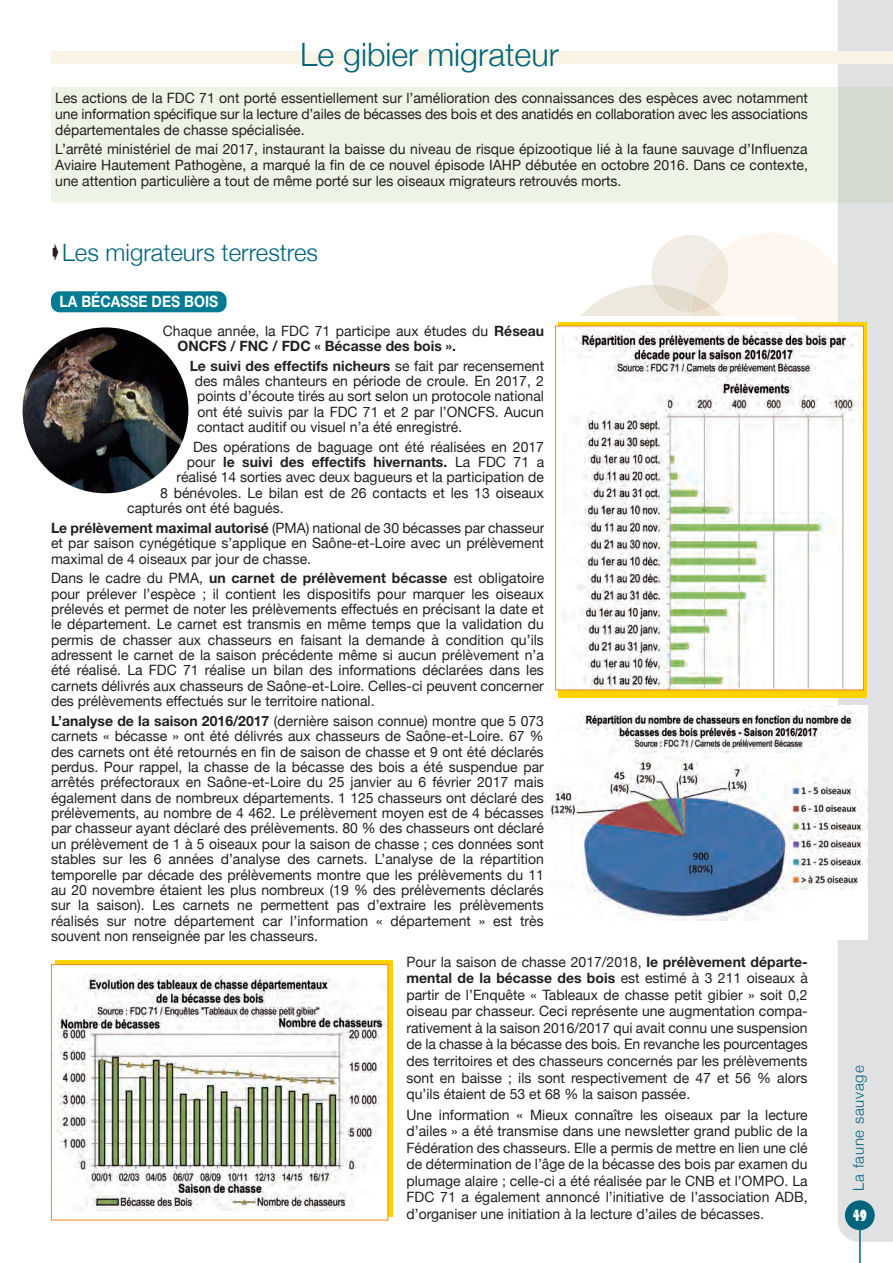
<style>
.page{position:relative;width:893px;height:1263px;background:#fff}
.page>*{position:absolute;margin:0;border:0;box-sizing:border-box;transform-origin:0 0}
.t1{font:300 32.25px "Helvetica Neue";color:#00657c}
.t2{font:300 24px "Helvetica Neue";color:#00657c}
.t3{font:700 15.75px "Helvetica Neue";color:#fff;scale:.89 1}
.t4{font:300 15px "Helvetica Neue";letter-spacing:.05em;color:#00657c}
.t5{font:14.25px/15.5px "Helvetica Neue";color:#231f20;text-align:justify}
.t6{font:700 14.25px "Helvetica Neue";color:#231f20}
.s1{font-weight:700}
.s2{font-weight:400}
</style>
<div class="page">
<svg style="left:581px;top:233px;width:257px;height:89px"></svg>
<div style="left:51px;top:291px;width:176px;height:21px;background:#017b91;border-radius:9px"></div>
<div style="left:838px;top:0;width:55px;height:1242px;background:#e0e1e3"></div>
<div style="left:51px;top:51px;width:842px;height:13px;background:#faf4e7"></div>
<hr style="left:859px;top:1225px;width:2px;height:38px;background:#00657c">
<div style="left:845px;top:1200px;width:30px;height:30px;background:#00657c;border-radius:50%"></div>
<div style="left:55px;top:960px;width:337px;height:256px;background:#fed304"></div>
<div style="left:52px;top:965px;width:336px;height:255px;background:#fff"></div>
<img style="left:53px;top:974px;width:332px;height:236px">
<div style="left:51px;top:964px;width:337px;height:256px;border:1px solid #f58220"></div>
<div style="left:51px;top:87px;width:787px;height:115px;background:#eef4e5"></div>
<div style="left:838px;top:87px;width:55px;height:115px;background:#d5dbce"></div>
<div style="left:544px;top:705px;width:323px;height:234px;background:#fff"></div>
<img style="left:544px;top:705px;width:323px;height:215px">
<img style="left:23px;top:327px;width:165px;height:166px;border-radius:50%">
<div style="left:544px;top:316px;width:252px;height:396px;background:#fff"></div>
<svg style="left:559px;top:322px;width:308px;height:376px;fill:#fed304"></svg>
<img style="left:562px;top:328px;width:300px;height:360px">
<div style="left:555px;top:326px;width:309px;height:364px;border:1px solid #f58220"></div>
<h1 class="t1" style="left:300px;top:34px;width:260px">Le gibier migrateur</h1>
<p class="t5" style="left:55px;top:90px;width:754px;line-height:15.9px">Les actions de la FDC 71 ont porté essentiellement sur l’amélioration des connaissances des espèces avec notamment une information spécifique sur la lecture d’ailes de bécasses des bois et des anatidés en collaboration avec les associations départementales de chasse spécialisée.</p>
<p class="t5" style="left:55px;top:141px;width:754px;line-height:15.9px">L’arrêté ministériel de mai 2017, instaurant la baisse du niveau de risque épizootique lié à la faune sauvage d’Influenza Aviaire Hautement Pathogène, a marqué la fin de ce nouvel épisode IAHP débutée en octobre 2016. Dans ce contexte, une attention particulière a tout de même porté sur les oiseaux migrateurs retrouvés morts.</p>
<h2 class="t2" style="left:62px;top:238px;width:258px">Les migrateurs terrestres</h2>
<p class="t3" style="left:60px;top:296px;width:180px">LA BÉCASSE DES BOIS</p>
<p class="t5" style="left:178px;top:322px;width:368px;text-indent:-15px">Chaque année, la FDC 71 participe aux études du <span class="s1">Réseau<br>ONCFS / FNC / FDC « Bécasse des bois ».</span></p>
<p class="t5" style="left:195px;top:357px;width:351px;text-indent:-5px"><span class="s1">Le suivi des effectifs nicheurs</span> se fait par recensement des mâles chanteurs en période de croule. En 2017, 2 points d’écoute tirés au sort selon un protocole national ont été suivis par la FDC 71 et 2 par l’ONCFS. Aucun contact auditif ou visuel n’a été enregistré.</p>
<p class="t5" style="left:193px;top:439px;width:352px">Des opérations de baguage ont été réalisées en 2017</p>
<p class="t6" style="left:187px;top:457px;width:359px"><span class="s2">pour</span> le suivi des effectifs hivernants. <span class="s2">La FDC 71 a</span></p>
<p class="t5" style="left:176px;top:469px;width:369px">réalisé 14 sorties avec deux bagueurs et la participation de</p>
<p class="t5" style="left:160px;top:485px;width:385px">8 bénévoles. Le bilan est de 26 contacts et les 13 oiseaux</p>
<p class="t5" style="left:127px;top:500px;width:158px">capturés ont été bagués.</p>
<p class="t5" style="left:51px;top:520px;width:495px"><span class="s1">Le prélèvement maximal autorisé</span> (PMA) national de 30 bécasses par chasseur et par saison cynégétique s’applique en Saône-et-Loire avec un prélèvement maximal de 4 oiseaux par jour de chasse.</p>
<p class="t5" style="left:51px;top:570px;width:495px">Dans le cadre du PMA, <span class="s1">un carnet de prélèvement bécasse</span> est obligatoire pour prélever l’espèce ; il contient les dispositifs pour marquer les oiseaux prélevés et permet de noter les prélèvements effectués en précisant la date et le département. Le carnet est transmis en même temps que la validation du permis de chasser aux chasseurs en faisant la demande à condition qu’ils adressent le carnet de la saison précédente même si aucun prélèvement n’a été réalisé. La FDC 71 réalise un bilan des informations déclarées dans les carnets délivrés aux chasseurs de Saône-et-Loire. Celles-ci peuvent concerner des prélèvements effectués sur le territoire national.</p>
<p class="t5" style="left:51px;top:713px;width:494px"><span class="s1">L’analyse de la saison 2016/2017</span> (dernière saison connue) montre que 5 073 carnets « bécasse » ont été délivrés aux chasseurs de Saône-et-Loire. 67 % des carnets ont été retournés en fin de saison de chasse et 9 ont été déclarés perdus. Pour rappel, la chasse de la bécasse des bois a été suspendue par arrêtés préfectoraux en Saône-et-Loire du 25 janvier au 6 février 2017 mais également dans de nombreux départements. 1 125 chasseurs ont déclaré des prélèvements, au nombre de 4 462. Le prélèvement moyen est de 4 bécasses par chasseur ayant déclaré des prélèvements. 80 % des chasseurs ont déclaré un prélèvement de 1 à 5 oiseaux pour la saison de chasse ; ces données sont stables sur les 6 années d’analyse des carnets. L’analyse de la répartition temporelle par décade des prélèvements montre que les prélèvements du 11 au 20 novembre étaient les plus nombreux (19 % des prélèvements déclarés sur la saison). Les carnets ne permettent pas d’extraire les prélèvements réalisés sur notre département car l’information « département » est très souvent non renseignée par les chasseurs.</p>
<p class="t5" style="left:406px;top:953px;width:403px;line-height:16.5px">Pour la saison de chasse 2017/2018, <span class="s1">le prélèvement départe&shy;mental de la bécasse des bois</span> est estimé à 3 211 oiseaux à partir de l’Enquête « Tableaux de chasse petit gibier » soit 0,2 oiseau par chasseur. Ceci représente une augmentation compa&shy;rativement à la saison 2016/2017 qui avait connu une suspension de la chasse à la bécasse des bois. En revanche les pourcentages des territoires et des chasseurs concernés par les prélèvements sont en baisse ; ils sont respectivement de 47 et 56 % alors qu’ils étaient de 53 et 68 % la saison passée.</p>
<p class="t5" style="left:406px;top:1106px;width:403px;line-height:16.5px">Une information « Mieux connaître les oiseaux par la lecture d’ailes » a été transmise dans une newsletter grand public de la Fédération des chasseurs. Elle a permis de mettre en lien une clé de détermination de l’âge de la bécasse des bois par examen du plumage alaire ; celle-ci a été réalisée par le CNB et l’OMPO. La FDC 71 a également annoncé l’initiative de l’association ADB, d’organiser une initiation à la lecture d’ailes de bécasses.</p>
<p class="t4" style="left:849px;top:1190px;width:126px;rotate:-90deg">La faune sauvage</p>
</div>
